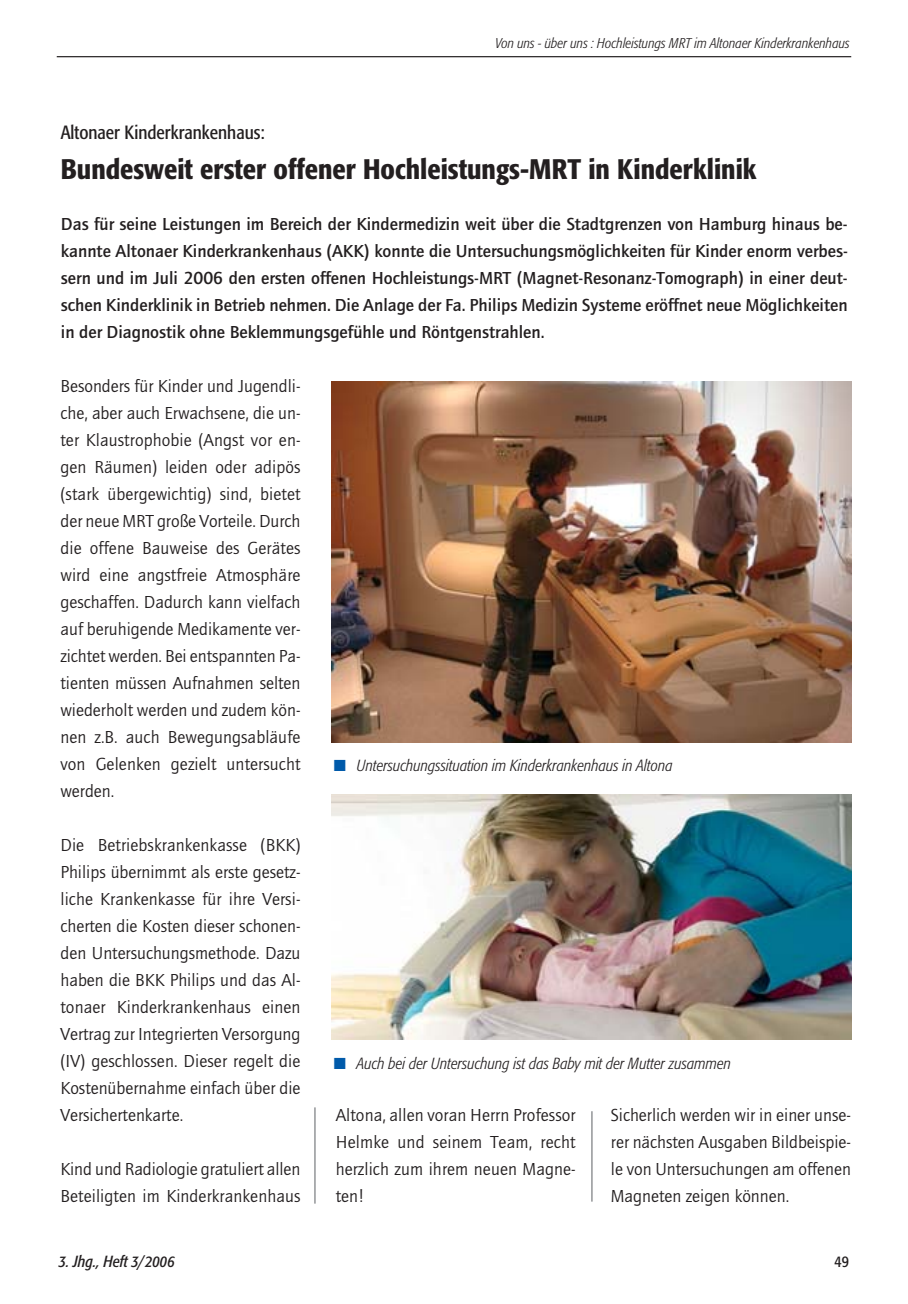
<style>
.page{position:relative;width:908px;height:1304px;background:#fff}
.page>*{position:absolute;margin:0;border:0;box-sizing:border-box;transform-origin:0 0}
.t1{font:500 condensed 28px "Formata";color:#231f20}
.t2{font:condensed 19px "Formata";color:#231f20}
.t3{font:18px/27px "Quay";color:#231f20;text-align:justify}
.t4{font:700 18px/27px "Quay";color:#231f20;text-align:justify}
.t5{font:italic 300 condensed 16px "Formata";color:#231f20}
.t6{font:italic condensed 16px "Formata";color:#231f20}
.t7{font:condensed 16px "Formata";color:#231f20}
.t8{font:italic 300 condensed 14px "Formata";color:#231f20}
.s1{color:#005aaa}
</style>
<div class="page">
<hr style="left:57px;top:56px;width:793px;height:1px;background:#231f20">
<hr style="left:314px;top:1107px;width:1px;height:97px;background:#939598">
<hr style="left:591px;top:1111px;width:1px;height:91px;background:#939598">
<img style="left:332px;top:382px;width:518px;height:361px">
<img style="left:332px;top:794px;width:518px;height:245px">
<p class="t8" style="left:495px;top:38px;width:356px">Von uns - über uns : Hochleistungs MRT im Altonaer Kinderkrankenhaus</p>
<p class="t2" style="left:61px;top:125px;width:205px">Altonaer Kinderkrankenhaus:</p>
<h1 class="t1" style="left:61px;top:158px;width:697px">Bundesweit erster offener Hochleistungs-MRT in Kinderklinik</h1>
<p class="t4" style="left:61px;top:212px;width:788px">Das für seine Leistungen im Bereich der Kindermedizin weit über die Stadtgrenzen von Hamburg hinaus be&shy;kannte Altonaer Kinderkrankenhaus (AKK) konnte die Untersuchungsmöglichkeiten für Kinder enorm verbes&shy;sern und im Juli 2006 den ersten offenen Hochleistungs-MRT (Magnet-Resonanz-Tomograph) in einer deut&shy;schen Kinderklinik in Betrieb nehmen. Die Anlage der Fa. Philips Medizin Systeme eröffnet neue Möglichkeiten in der Diagnostik ohne Beklemmungsgefühle und Röntgenstrahlen.</p>
<p class="t3" style="left:60px;top:374px;width:241px">Besonders für Kinder und Jugendli&shy;che, aber auch Erwachsene, die un&shy;ter Klaustrophobie (Angst vor en&shy;gen Räumen) leiden oder adipös (stark übergewichtig) sind, bietet der neue MRT große Vorteile. Durch die offene Bauweise des Gerätes wird eine angstfreie Atmosphäre geschaffen. Dadurch kann vielfach auf beruhigende Medikamente ver&shy;zichtet werden. Bei entspannten Pa&shy;tienten müssen Aufnahmen selten wiederholt werden und zudem kön&shy;nen z.B. auch Bewegungsabläufe von Gelenken gezielt untersucht werden.</p>
<p class="t3" style="left:60px;top:833px;width:241px">Die Betriebskrankenkasse (BKK)<br>Philips übernimmt als erste gesetz&shy;liche Krankenkasse für ihre Versi&shy;cherten die Kosten dieser schonen&shy;den Untersuchungsmethode. Dazu haben die BKK Philips und das Al&shy;tonaer Kinderkrankenhaus einen Vertrag zur Integrierten Versorgung (IV) geschlossen. Dieser regelt die Kostenübernahme einfach über die Versichertenkarte.</p>
<p class="t3" style="left:60px;top:1157px;width:241px">Kind und Radiologie gratuliert allen<br>Beteiligten im Kinderkrankenhaus</p>
<p class="t5" style="left:334px;top:759px;width:340px"><span class="s1">■</span> Untersuchungssituation im Kinderkrankenhaus in Altona</p>
<p class="t5" style="left:334px;top:1056px;width:398px"><span class="s1">■</span> Auch bei der Untersuchung ist das Baby mit der Mutter zusammen</p>
<p class="t3" style="left:335px;top:1103px;width:241px">Altona, allen voran Herrn Professor Helmke und seinem Team, recht herzlich zum ihrem neuen Magne&shy;ten!</p>
<p class="t3" style="left:610px;top:1103px;width:241px">Sicherlich werden wir in einer unse&shy;rer nächsten Ausgaben Bildbeispie&shy;le von Untersuchungen am offenen Magneten zeigen können.</p>
<p class="t6" style="left:59px;top:1255px;width:117px">3. Jhg., Heft 3/2006</p>
<p class="t7" style="left:834px;top:1255px;width:16px">49</p>
</div>
